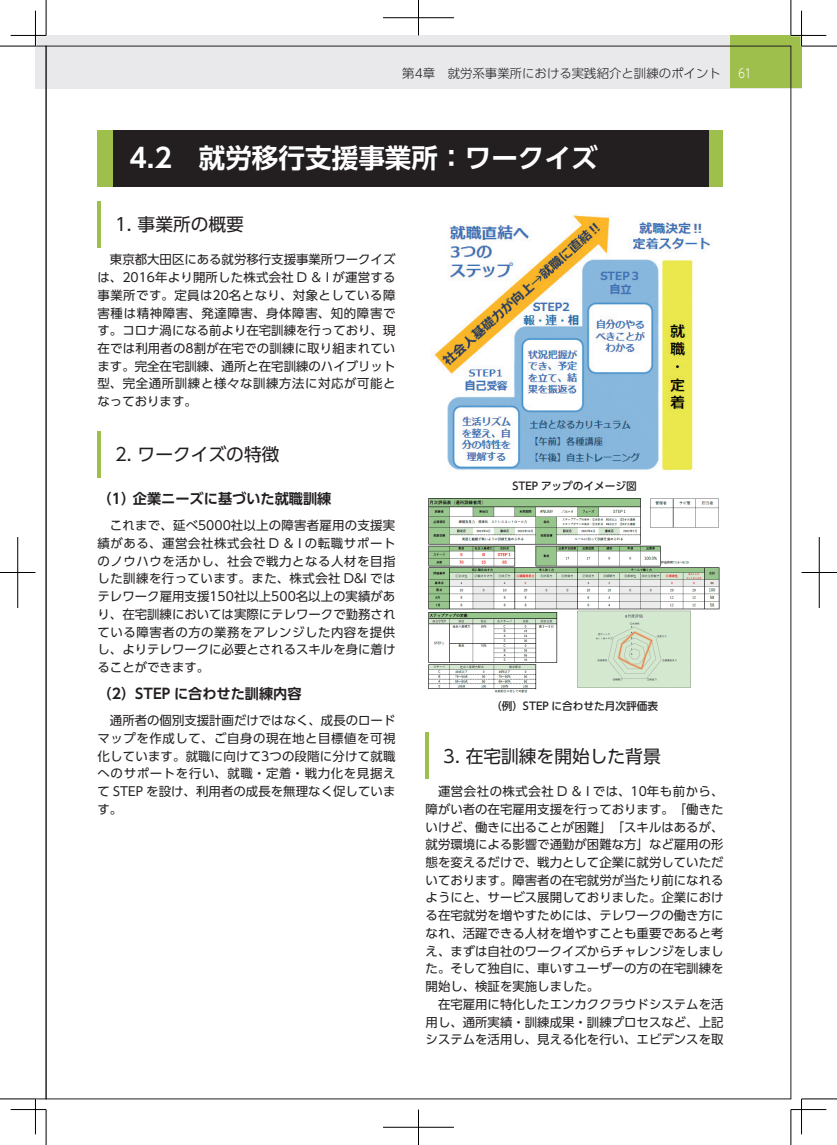
<style>
.page{position:relative;width:837px;height:1145px;background:#fff}
.page>*{position:absolute;margin:0;border:0;box-sizing:border-box;transform-origin:0 0}
.t1{font:700 26.62px "UD Shin Go Pro De";color:#fff}
.t2{font:17.75px "UD Shin Go Pro";color:#231f20}
.t3{font:700 14.12px "UD Shin Go Pro De";color:#231f20}
.t4{font:12.38px/17.8px "UD Shin Go Pro";color:#231f20;text-align:justify}
.t5{font:300 12.38px "UD Shin Go Pro";color:#231f20}
.t6{font:300 12.38px "UD Shin Go Pro";color:#fff;scale:.8 1}
.t7{font:500 10.62px "UD Shin Go Pro";color:#231f20}
</style>
<div class="page">
<div style="left:35px;top:35px;width:766px;height:54px;background:#e9e9eb"></div>
<div style="left:729px;top:35px;width:72px;height:53px;background:#9fbf4c"></div>
<div style="left:97px;top:130px;width:626px;height:57px;background:#9fbf4c"></div>
<div style="left:113px;top:130px;width:594px;height:57px;background:#231f20"></div>
<hr style="left:97px;top:201px;width:4px;height:46px;background:#9fbf4c">
<hr style="left:97px;top:431px;width:4px;height:46px;background:#9fbf4c">
<img style="left:434px;top:215px;width:277px;height:256px">
<img style="left:428px;top:498px;width:292px;height:195px">
<hr style="left:425px;top:733px;width:4px;height:46px;background:#9fbf4c">
<svg style="left:35px;top:46px;width:11px;height:1053px"></svg>
<hr style="left:800px;top:11px;width:2px;height:35px;background:#fff">
<hr style="left:0;top:46px;width:35px;height:1px;background:#000">
<hr style="left:801px;top:46px;width:35px;height:1px;background:#000">
<hr style="left:0;top:1098px;width:35px;height:1px;background:#000">
<hr style="left:801px;top:1098px;width:35px;height:1px;background:#000">
<hr style="left:46px;top:0;width:1px;height:35px;background:#000">
<hr style="left:46px;top:1109px;width:1px;height:35px;background:#000">
<hr style="left:790px;top:0;width:1px;height:35px;background:#000">
<hr style="left:790px;top:1109px;width:1px;height:35px;background:#000">
<hr style="left:11px;top:35px;width:35px;height:1px;background:#000">
<hr style="left:790px;top:35px;width:36px;height:1px;background:#000">
<hr style="left:11px;top:1109px;width:35px;height:1px;background:#000">
<hr style="left:790px;top:1109px;width:36px;height:1px;background:#000">
<hr style="left:35px;top:11px;width:1px;height:35px;background:#000">
<hr style="left:35px;top:1098px;width:1px;height:36px;background:#000">
<hr style="left:801px;top:11px;width:1px;height:35px;background:#000">
<hr style="left:801px;top:1098px;width:1px;height:36px;background:#000">
<hr style="left:383px;top:18px;width:71px;height:1px;background:#000">
<hr style="left:418px;top:0;width:1px;height:35px;background:#000">
<hr style="left:383px;top:1127px;width:71px;height:1px;background:#000">
<hr style="left:418px;top:1109px;width:1px;height:35px;background:#000">
<hr style="left:0;top:572px;width:35px;height:1px;background:#000">
<hr style="left:18px;top:537px;width:1px;height:71px;background:#000">
<hr style="left:801px;top:572px;width:35px;height:1px;background:#000">
<hr style="left:818px;top:537px;width:1px;height:71px;background:#000">
<p class="t5" style="left:402px;top:64px;width:320px">第4章　就労系事業所における実践紹介と訓練のポイント</p>
<p class="t6" style="left:738px;top:64px;width:18px">61</p>
<h1 class="t1" style="left:129px;top:137px;width:469px">4.2　就労移行支援事業所：ワークイズ</h1>
<h2 class="t2" style="left:115px;top:210px;width:130px">1. 事業所の概要</h2>
<p class="t4" style="left:97px;top:250px;width:299px;text-indent:12px">東京都大田区にある就労移行支援事業所ワークイズは、2016年より開所した株式会社 D ＆ I が運営する事業所です。定員は20名となり、対象としている障害種は精神障害、発達障害、身体障害、知的障害です。コロナ渦になる前より在宅訓練を行っており、現在では利用者の8割が在宅での訓練に取り組まれています。完全在宅訓練、通所と在宅訓練のハイブリット型、完全通所訓練と様々な訓練方法に対応が可能となっております。</p>
<h2 class="t2" style="left:115px;top:440px;width:166px">2. ワークイズの特徴</h2>
<p class="t3" style="left:97px;top:487px;width:235px">（1）企業ニーズに基づいた就職訓練</p>
<p class="t4" style="left:97px;top:516px;width:299px;text-indent:12px">これまで、延べ5000社以上の障害者雇用の支援実績がある、運営会社株式会社 D ＆ I の転職サポートのノウハウを活かし、社会で戦力となる人材を目指した訓練を行っています。また、株式会社 D&amp;I ではテレワーク雇用支援150社以上500名以上の実績があり、在宅訓練においては実際にテレワークで勤務されている障害者の方の業務をアレンジした内容を提供し、よりテレワークに必要とされるスキルを身に着けることができます。</p>
<p class="t3" style="left:97px;top:682px;width:205px">（2）STEP に合わせた訓練内容</p>
<p class="t4" style="left:97px;top:711px;width:299px;text-indent:12px">通所者の個別支援計画だけではなく、成長のロードマップを作成して、ご自身の現在地と目標値を可視化しています。就職に向けて3つの段階に分けて就職へのサポートを行い、就職・定着・戦力化を見据えて STEP を設け、利用者の成長を無理なく促しています。</p>
<p class="t7" style="left:512px;top:477px;width:126px">STEP アップのイメージ図</p>
<p class="t7" style="left:491px;top:697px;width:168px">（例）STEP に合わせた月次評価表</p>
<h2 class="t2" style="left:443px;top:741px;width:219px">3. 在宅訓練を開始した背景</h2>
<p class="t4" style="left:425px;top:782px;width:299px;text-indent:12px">運営会社の株式会社 D ＆ I では、10年も前から、障がい者の在宅雇用支援を行っております。「働きたいけど、働きに出ることが困難」「スキルはあるが、就労環境による影響で通勤が困難な方」など雇用の形態を変えるだけで、戦力として企業に就労していただいております。障害者の在宅就労が当たり前になれるようにと、サービス展開しておりました。企業における在宅就労を増やすためには、テレワークの働き方になれ、活躍できる人材を増やすことも重要であると考え、まずは自社のワークイズからチャレンジをしました。そして独自に、車いすユーザーの方の在宅訓練を開始し、検証を実施しました。</p>
<p class="t4" style="left:425px;top:994px;width:299px;text-indent:12px">在宅雇用に特化したエンカククラウドシステムを活用し、通所実績・訓練成果・訓練プロセスなど、上記システムを活用し、見える化を行い、エビデンスを取</p>
</div>
